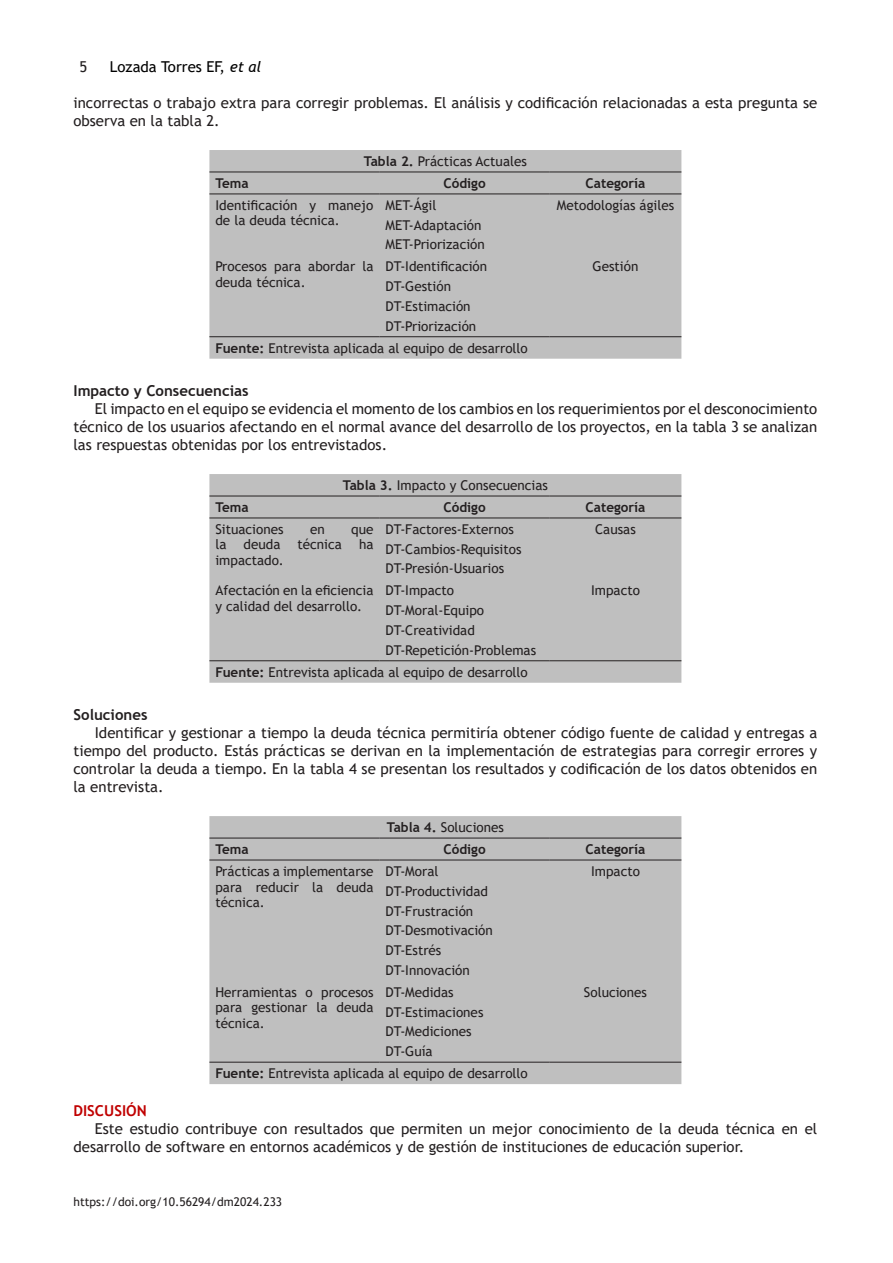
<style>
.page{position:relative;width:893px;height:1263px;background:#fff}
.page>*{position:absolute;margin:0;border:0;box-sizing:border-box;transform-origin:0 0}
.t1{font:15px/18px "Trebuchet MS";color:#231f20}
.t2{font:700 15px "Trebuchet MS";color:#231f20}
.t3{font:15px "Trebuchet MS";color:#000}
.t4{font:700 15px "Trebuchet MS";color:#c00000}
.t5{font:13.5px/15.5px "Trebuchet MS";color:#231f20}
.t6{font:700 13.5px "Trebuchet MS";color:#231f20}
.t7{font:12px "Trebuchet MS";color:#231f20}
.s1{font-style:italic}
.s2{font-weight:700}
</style>
<div class="page">
<div style="left:209px;top:150px;width:472px;height:209px;background:#bfbfbf"></div>
<hr style="left:209px;top:172px;width:170px;height:1px;background:#231f20">
<hr style="left:379px;top:172px;width:171px;height:1px;background:#231f20">
<hr style="left:550px;top:172px;width:131px;height:1px;background:#231f20">
<hr style="left:209px;top:194px;width:170px;height:1px;background:#231f20">
<hr style="left:379px;top:194px;width:171px;height:1px;background:#231f20">
<hr style="left:550px;top:194px;width:131px;height:1px;background:#231f20">
<hr style="left:379px;top:336px;width:171px;height:1px;background:#231f20">
<hr style="left:550px;top:336px;width:131px;height:1px;background:#231f20">
<hr style="left:209px;top:336px;width:170px;height:1px;background:#231f20">
<div style="left:209px;top:474px;width:472px;height:209px;background:#bfbfbf"></div>
<hr style="left:209px;top:496px;width:170px;height:1px;background:#231f20">
<hr style="left:379px;top:496px;width:171px;height:1px;background:#231f20">
<hr style="left:550px;top:496px;width:131px;height:1px;background:#231f20">
<hr style="left:209px;top:518px;width:170px;height:1px;background:#231f20">
<hr style="left:379px;top:518px;width:171px;height:1px;background:#231f20">
<hr style="left:550px;top:518px;width:131px;height:1px;background:#231f20">
<hr style="left:379px;top:660px;width:171px;height:1px;background:#231f20">
<hr style="left:550px;top:660px;width:131px;height:1px;background:#231f20">
<hr style="left:209px;top:660px;width:170px;height:1px;background:#231f20">
<div style="left:209px;top:816px;width:472px;height:268px;background:#bfbfbf"></div>
<hr style="left:209px;top:838px;width:170px;height:1px;background:#231f20">
<hr style="left:379px;top:838px;width:171px;height:1px;background:#231f20">
<hr style="left:550px;top:838px;width:131px;height:1px;background:#231f20">
<hr style="left:209px;top:860px;width:170px;height:1px;background:#231f20">
<hr style="left:379px;top:860px;width:171px;height:1px;background:#231f20">
<hr style="left:550px;top:860px;width:131px;height:1px;background:#231f20">
<hr style="left:379px;top:1062px;width:171px;height:1px;background:#231f20">
<hr style="left:550px;top:1062px;width:131px;height:1px;background:#231f20">
<hr style="left:209px;top:1062px;width:170px;height:1px;background:#231f20">
<p class="t1" style="left:80px;top:58px;width:9px">5</p>
<p class="t3" style="left:110px;top:57px;width:153px">Lozada Torres EF, <span class="s1">et al</span></p>
<p class="t1" style="left:74px;top:94px;width:745px">incorrectas o trabajo extra para corregir problemas. El análisis y codificación relacionadas a esta pregunta se observa en la tabla 2.</p>
<p class="t5" style="left:364px;top:153px;width:164px"><span class="s2">Tabla 2.</span> Prácticas Actuales</p>
<p class="t6" style="left:215px;top:175px;width:35px">Tema</p>
<p class="t6" style="left:443px;top:175px;width:44px">Código</p>
<p class="t6" style="left:585px;top:175px;width:61px">Categoría</p>
<p class="t5" style="left:215px;top:197px;width:160px">Identificación y manejo de la deuda técnica.</p>
<p class="t5" style="left:385px;top:197px;width:52px">MET-Ágil</p>
<p class="t5" style="left:557px;top:197px;width:119px">Metodologías ágiles</p>
<p class="t5" style="left:385px;top:217px;width:97px">MET-Adaptación</p>
<p class="t5" style="left:385px;top:237px;width:101px">MET-Priorización</p>
<p class="t5" style="left:215px;top:259px;width:160px">Procesos para abordar la deuda técnica.</p>
<p class="t5" style="left:385px;top:259px;width:103px">DT-Identificación</p>
<p class="t5" style="left:385px;top:279px;width:67px">DT-Gestión</p>
<p class="t5" style="left:385px;top:298px;width:87px">DT-Estimación</p>
<p class="t5" style="left:385px;top:318px;width:92px">DT-Priorización</p>
<p class="t5" style="left:593px;top:259px;width:47px">Gestión</p>
<p class="t5" style="left:215px;top:340px;width:314px"><span class="s2">Fuente:</span> Entrevista aplicada al equipo de desarrollo</p>
<p class="t2" style="left:74px;top:381px;width:177px">Impacto y Consecuencias</p>
<p class="t1" style="left:74px;top:400px;width:745px;text-align:justify;text-indent:21px">El impacto en el equipo se evidencia el momento de los cambios en los requerimientos por el desconocimiento técnico de los usuarios afectando en el normal avance del desarrollo de los proyectos, en la tabla 3 se analizan las respuestas obtenidas por los entrevistados.</p>
<p class="t5" style="left:343px;top:477px;width:206px"><span class="s2">Tabla 3.</span> Impacto y Consecuencias</p>
<p class="t6" style="left:215px;top:499px;width:35px">Tema</p>
<p class="t6" style="left:443px;top:499px;width:44px">Código</p>
<p class="t6" style="left:585px;top:499px;width:61px">Categoría</p>
<p class="t5" style="left:215px;top:521px;width:70px">Situaciones</p>
<p class="t5" style="left:310px;top:521px;width:16px">en</p>
<p class="t5" style="left:351px;top:521px;width:24px">que</p>
<p class="t5" style="left:215px;top:537px;width:13px">la</p>
<p class="t5" style="left:244px;top:537px;width:38px">deuda</p>
<p class="t5" style="left:298px;top:537px;width:46px">técnica</p>
<p class="t5" style="left:359px;top:537px;width:16px">ha</p>
<p class="t5" style="left:215px;top:552px;width:70px">impactado.</p>
<p class="t5" style="left:595px;top:521px;width:42px">Causas</p>
<p class="t5" style="left:385px;top:521px;width:130px">DT-Factores-Externos</p>
<p class="t5" style="left:385px;top:541px;width:137px">DT-Cambios-Requisitos</p>
<p class="t5" style="left:385px;top:561px;width:120px">DT-Presión-Usuarios</p>
<p class="t5" style="left:215px;top:583px;width:160px">Afectación en la eficiencia y calidad del desarrollo.</p>
<p class="t5" style="left:385px;top:583px;width:70px">DT-Impacto</p>
<p class="t5" style="left:385px;top:603px;width:100px">DT-Moral-Equipo</p>
<p class="t5" style="left:385px;top:622px;width:91px">DT-Creatividad</p>
<p class="t5" style="left:385px;top:642px;width:152px">DT-Repetición-Problemas</p>
<p class="t5" style="left:215px;top:664px;width:314px"><span class="s2">Fuente:</span> Entrevista aplicada al equipo de desarrollo</p>
<p class="t5" style="left:591px;top:583px;width:50px">Impacto</p>
<p class="t2" style="left:74px;top:705px;width:76px">Soluciones</p>
<p class="t1" style="left:74px;top:724px;width:745px;text-align:justify;text-indent:21px">Identificar y gestionar a tiempo la deuda técnica permitiría obtener código fuente de calidad y entregas a tiempo del producto. Estás prácticas se derivan en la implementación de estrategias para corregir errores y controlar la deuda a tiempo. En la tabla 4 se presentan los resultados y codificación de los datos obtenidos en la entrevista.</p>
<p class="t5" style="left:387px;top:819px;width:119px"><span class="s2">Tabla 4.</span> Soluciones</p>
<p class="t6" style="left:215px;top:841px;width:35px">Tema</p>
<p class="t6" style="left:443px;top:841px;width:44px">Código</p>
<p class="t6" style="left:585px;top:841px;width:61px">Categoría</p>
<p class="t5" style="left:215px;top:863px;width:160px;text-align:justify">Prácticas a implementarse para reducir la deuda técnica.</p>
<p class="t5" style="left:385px;top:863px;width:54px">DT-Moral</p>
<p class="t5" style="left:591px;top:863px;width:50px">Impacto</p>
<p class="t5" style="left:385px;top:883px;width:104px">DT-Productividad</p>
<p class="t5" style="left:385px;top:903px;width:89px">DT-Frustración</p>
<p class="t5" style="left:385px;top:923px;width:109px">DT-Desmotivación</p>
<p class="t5" style="left:385px;top:942px;width:57px">DT-Estrés</p>
<p class="t5" style="left:385px;top:962px;width:86px">DT-Innovación</p>
<p class="t5" style="left:215px;top:984px;width:160px;text-align:justify">Herramientas o procesos para gestionar la deuda técnica.</p>
<p class="t5" style="left:385px;top:984px;width:70px">DT-Medidas</p>
<p class="t5" style="left:385px;top:1004px;width:99px">DT-Estimaciones</p>
<p class="t5" style="left:385px;top:1024px;width:88px">DT-Mediciones</p>
<p class="t5" style="left:385px;top:1043px;width:49px">DT-Guía</p>
<p class="t5" style="left:215px;top:1065px;width:314px"><span class="s2">Fuente:</span> Entrevista aplicada al equipo de desarrollo</p>
<p class="t5" style="left:584px;top:984px;width:65px">Soluciones</p>
<p class="t4" style="left:74px;top:1101px;width:75px">DISCUSIÓN</p>
<p class="t1" style="left:74px;top:1120px;width:745px;text-indent:21px">Este estudio contribuye con resultados que permiten un mejor conocimiento de la deuda técnica en el desarrollo de software en entornos académicos y de gestión de instituciones de educación superior.</p>
<p class="t7" style="left:74px;top:1194px;width:210px">https://doi.org/10.56294/dm2024.233</p>
</div>
